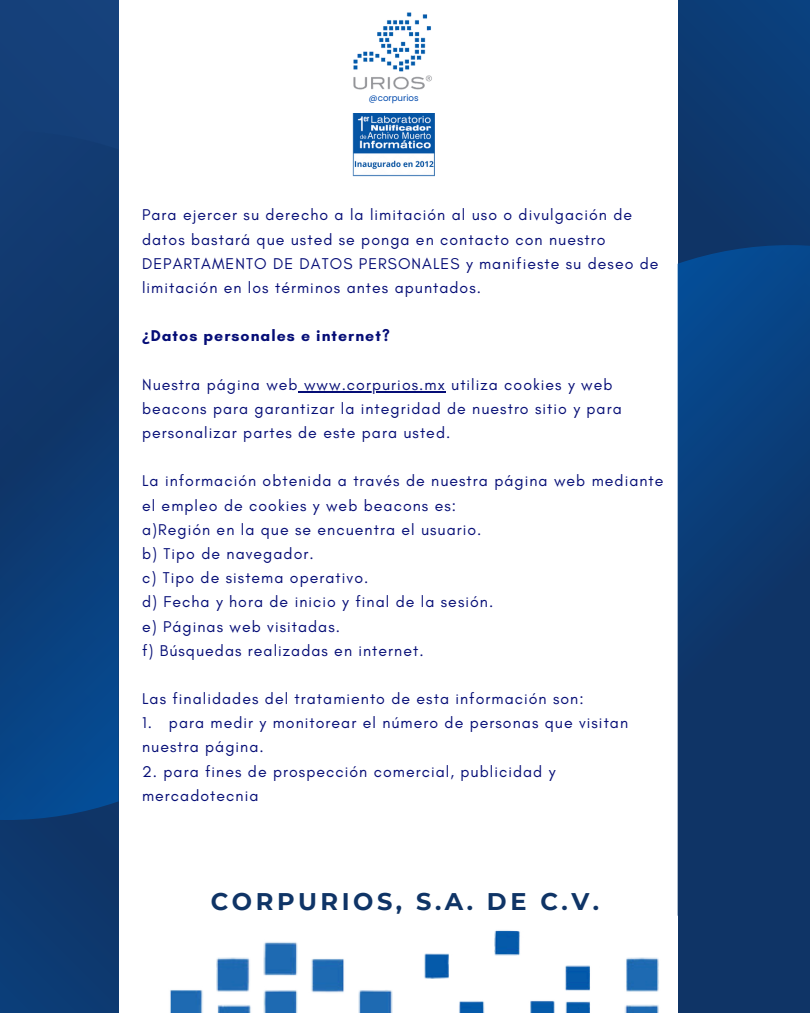
<style>
.page{position:relative;width:810px;height:1013px;background:#fff}
.page>*{position:absolute;margin:0;border:0;box-sizing:border-box;transform-origin:0 0}
.t1{font:700 24px "Montserrat";letter-spacing:.145em;color:#0f3466}
.t2{font:15.9px/24.2px "Glacial Indifference";letter-spacing:.065em;color:#050d76}
.t3{font:700 15.9px "Glacial Indifference";letter-spacing:.065em;color:#050d76}
.t4{font:8.7px "Poppins";color:#004aad}
.s1{font-family:"Noto Sans"}
</style>
<div class="page">
<div style="left:678px;top:0;width:132px;height:1012px;background:linear-gradient(to right,#0e366a,#0d3a72)"></div>
<svg style="left:678px;top:245px;width:132px;height:689px;background:#0b3a73"></svg>
<div style="left:0;top:0;width:118px;height:1012px;background:linear-gradient(to right,#113c74,#123b71)"></div>
<svg style="left:0;top:131px;width:119px;height:689px;background:#0d3d77"></svg>
<hr style="left:299px;top:391px;width:147px;height:1px;background:#050d76">
<img style="left:5px;top:939px;width:679px;height:73px">
<img style="left:376px;top:930px;width:224px;height:82px">
<img style="left:352px;top:113px;width:83px;height:64px">
<img style="left:353px;top:12px;width:79px;height:78px">
<p class="t4" style="left:369px;top:92px;width:51px">@corpurios</p>
<p class="t2" style="left:142px;top:203px;width:518px">Para ejercer su derecho a la limitación al uso o divulgación de datos bastará que usted se ponga en contacto con nuestro DEPARTAMENTO DE DATOS PERSONALES y manifieste su deseo de limitación en los términos antes apuntados.</p>
<p class="t3" style="left:142px;top:326px;width:249px"><span class="s1">¿</span>Datos personales e internet?</p>
<p class="t2" style="left:142px;top:372px;width:472px">Nuestra página web www.corpurios.mx utiliza cookies y web</p>
<p class="t2" style="left:142px;top:396px;width:481px">beacons para garantizar la integridad de nuestro sitio y para personalizar partes de este para usted.</p>
<p class="t2" style="left:142px;top:469px;width:523px">La información obtenida a través de nuestra página web mediante</p>
<p class="t2" style="left:142px;top:493px;width:341px">el empleo de cookies y web beacons es: a)Región en la que se encuentra el usuario.</p>
<p class="t2" style="left:142px;top:541px;width:173px">b) Tipo de navegador.</p>
<h2 class="t2" style="left:142px;top:565px;width:228px">c) Tipo de sistema operativo.</h2>
<p class="t2" style="left:142px;top:589px;width:353px">d) Fecha y hora de inicio y final de la sesión.</p>
<p class="t2" style="left:142px;top:614px;width:200px">e) Páginas web visitadas.</p>
<p class="t2" style="left:142px;top:638px;width:283px">f) Búsquedas realizadas en internet.</p>
<p class="t2" style="left:142px;top:686px;width:443px">Las finalidades del tratamiento de esta información son:</p>
<p class="t2" style="left:142px;top:710px;width:488px">1. para medir y monitorear el número de personas que visitan nuestra página.</p>
<p class="t2" style="left:142px;top:759px;width:415px">2. para fines de prospección comercial, publicidad y mercadotecnia</p>
<p class="t1" style="left:211px;top:886px;width:390px">CORPURIOS, S.A. DE C.V.</p>
</div>
